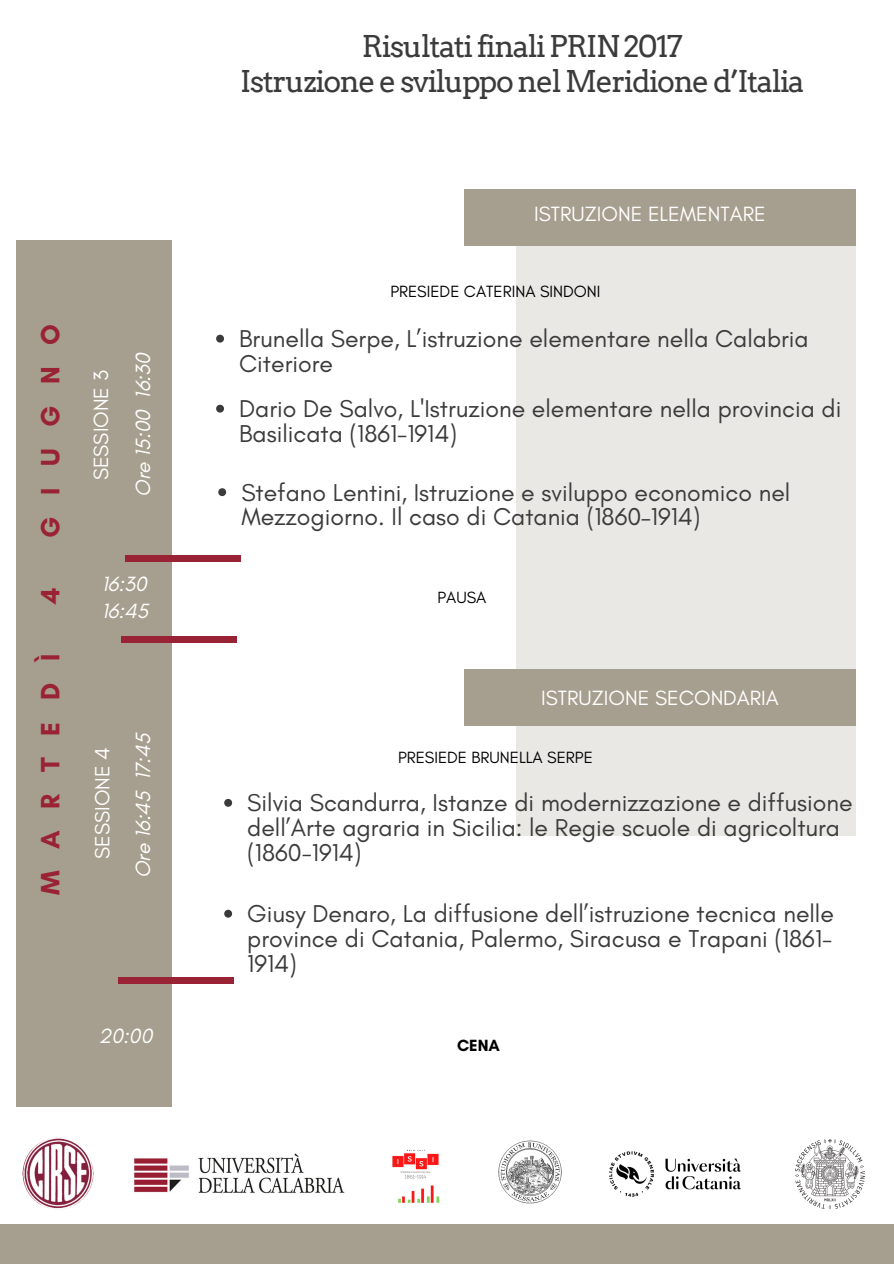
<style>
.page{position:relative;width:894px;height:1264px;background:#fff}
.page>*{position:absolute;margin:0;border:0;box-sizing:border-box;transform-origin:0 0}
.t1{font:30px/34.8px "Arvo";letter-spacing:-.05em;color:#3b3b3b;text-align:center}
.t2{font:700 27px "Glacial Indifference";letter-spacing:.8em;color:#9a2235}
.t3{font:24.75px/24.8px "Glacial Indifference";color:#3b3b3b}
.t4{font:21px "Glacial Indifference";color:#fff}
.t5{font:italic 21px/27px "Glacial Indifference";color:#fff}
.t6{font:16.5px "Glacial Indifference";color:#000}
.t7{font:700 16.5px "Glacial Indifference";color:#000}
</style>
<div class="page">
<div style="left:0;top:1224px;width:893px;height:39px;background:#a69e8e"></div>
<div style="left:516px;top:189px;width:339px;height:646px;background:#eae8e5"></div>
<svg style="left:216px;top:335px;width:8px;height:7px"></svg>
<svg style="left:216px;top:405px;width:8px;height:7px"></svg>
<svg style="left:224px;top:799px;width:8px;height:7px"></svg>
<svg style="left:224px;top:909px;width:8px;height:8px"></svg>
<div style="left:16px;top:240px;width:156px;height:866px;background:#a69e8e"></div>
<div style="left:121px;top:636px;width:115px;height:7px;background:#9a2235"></div>
<div style="left:125px;top:555px;width:115px;height:7px;background:#9a2235"></div>
<div style="left:119px;top:977px;width:115px;height:6px;background:#9a2235"></div>
<img style="left:392px;top:1149px;width:48px;height:54px">
<img style="left:22px;top:1137px;width:72px;height:72px">
<img style="left:134px;top:1153px;width:211px;height:41px">
<img style="left:498px;top:1140px;width:64px;height:64px">
<img style="left:795px;top:1139px;width:69px;height:69px">
<img style="left:609px;top:1151px;width:132px;height:46px">
<svg style="left:218px;top:488px;width:8px;height:8px"></svg>
<div style="left:464px;top:189px;width:391px;height:57px;background:#a69e8e"></div>
<div style="left:464px;top:669px;width:391px;height:57px;background:#a69e8e"></div>
<p class="t2" style="left:34px;top:538px;width:215px;rotate:-90deg">GIUGNO</p>
<p class="t2" style="left:34px;top:604px;width:19px;rotate:-90deg">4</p>
<p class="t2" style="left:34px;top:895px;width:242px;rotate:-90deg">MARTEDÌ</p>
<h5 class="t4" style="left:88px;top:480px;width:111px;rotate:-90deg">SESSIONE 3</h5>
<p class="t5" style="left:129px;top:497px;width:146px;rotate:-90deg">Ore 15:00 16:30</p>
<p class="t5" style="left:102px;top:570px;width:48px">16:30<br>16:45</p>
<h5 class="t4" style="left:90px;top:858px;width:113px;rotate:-90deg">SESSIONE 4</h5>
<p class="t5" style="left:129px;top:878px;width:147px;rotate:-90deg">Ore 16:45 17:45</p>
<p class="t5" style="left:99px;top:1021px;width:55px">20:00</p>
<h1 class="t1" style="left:240px;top:29px;width:566px">Risultati finali PRIN 2017<br>Istruzione e sviluppo nel Meridione d’Italia</h1>
<p class="t4" style="left:534px;top:201px;width:233px">ISTRUZIONE ELEMENTARE</p>
<h4 class="t6" style="left:390px;top:281px;width:212px">PRESIEDE CATERINA SINDONI</h4>
<h5 class="t3" style="left:239px;top:326px;width:571px">Brunella Serpe, L’istruzione elementare nella Calabria<br>Citeriore</h5>
<h2 class="t3" style="left:239px;top:396px;width:603px">Dario De Salvo, L'Istruzione elementare nella provincia di<br>Basilicata (1861-1914)</h2>
<p class="t3" style="left:241px;top:479px;width:550px">Stefano Lentini, Istruzione e sviluppo economico nel<br>Mezzogiorno. Il caso di Catania (1860–1914)</p>
<h5 class="t6" style="left:437px;top:587px;width:50px">PAUSA</h5>
<p class="t4" style="left:541px;top:684px;width:239px">ISTRUZIONE SECONDARIA</p>
<h4 class="t6" style="left:398px;top:747px;width:196px">PRESIEDE BRUNELLA SERPE</h4>
<h5 class="t3" style="left:247px;top:790px;width:606px">Silvia Scandurra, Istanze di modernizzazione e diffusione dell’Arte agraria in Sicilia: le Regie scuole di agricoltura (1860-1914)</h5>
<h5 class="t3" style="left:247px;top:901px;width:588px;text-align:justify">Giusy Denaro, La diffusione dell’istruzione tecnica nelle province di Catania, Palermo, Siracusa e Trapani (1861- 1914)</h5>
<h4 class="t7" style="left:457px;top:1035px;width:44px">CENA</h4>
</div>
